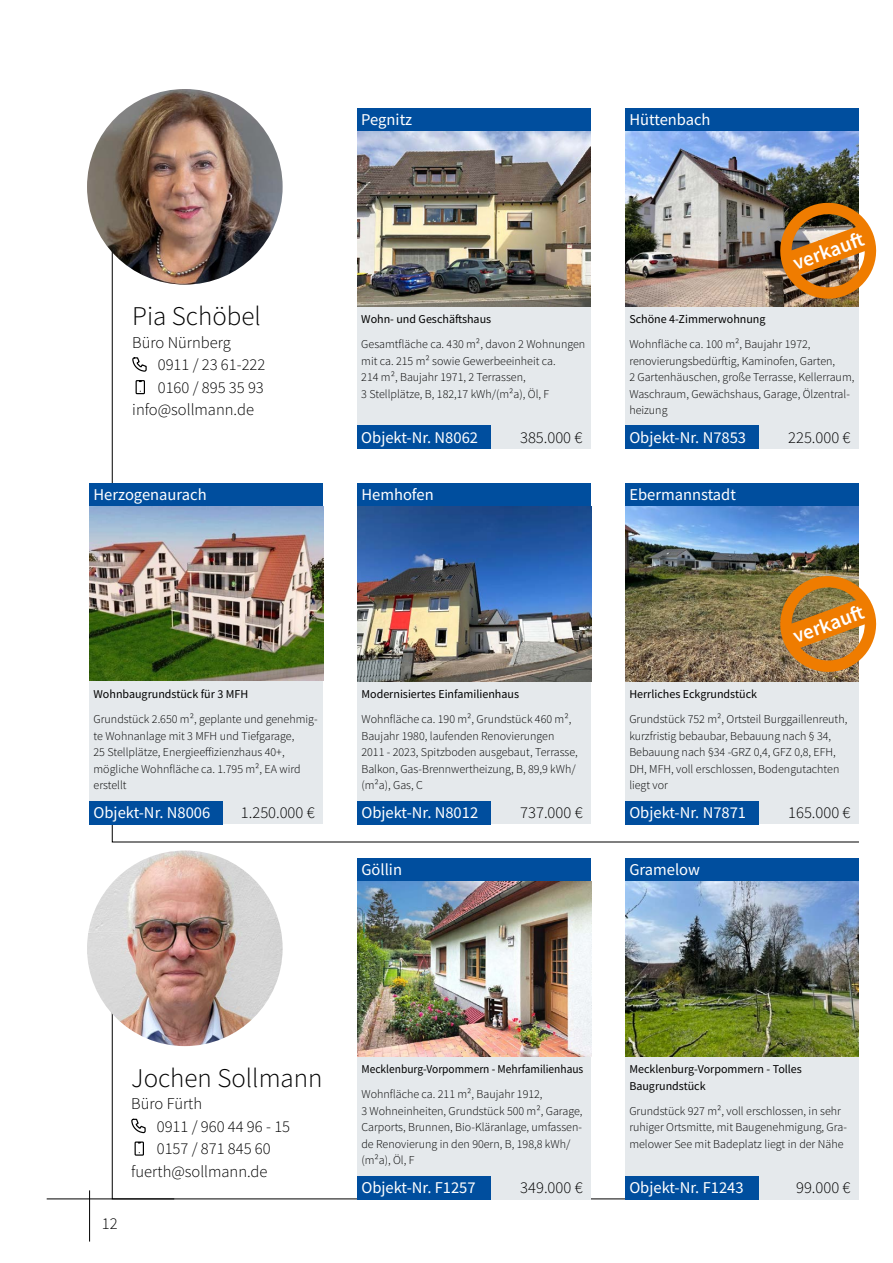
<style>
.page{position:relative;width:893px;height:1263px;background:#fff}
.page>*{position:absolute;margin:0;border:0;box-sizing:border-box;transform-origin:0 0}
.t1{font:300 27px "Source Sans Pro";color:#000}
.t2{font:600 20.55px "Source Sans Pro";color:#fff}
.t3{font:16.5px "Source Sans Pro";color:#fff}
.t4{font:300 16.5px "Source Sans Pro";color:#000}
.t5{font:300 12px/16.5px "Source Sans Pro";color:#000}
.t6{font:12px/16.5px "Source Sans Pro";color:#000}
.t7{font:12px "Source Sans Pro";color:#000;scale:.95 1}
</style>
<div class="page">
<svg style="left:112px;top:253px;width:747px;height:589px"></svg>
<div style="left:89px;top:682px;width:234px;height:142px;background:#e5e9ec"></div>
<div style="left:89px;top:483px;width:234px;height:23px;background:#004e9e"></div>
<div style="left:89px;top:801px;width:134px;height:23px;background:#004e9e"></div>
<img style="left:89px;top:506px;width:234px;height:174px">
<div style="left:357px;top:307px;width:234px;height:142px;background:#e5e9ec"></div>
<div style="left:625px;top:307px;width:234px;height:142px;background:#e5e9ec"></div>
<div style="left:625px;top:682px;width:234px;height:142px;background:#e5e9ec"></div>
<div style="left:357px;top:682px;width:234px;height:142px;background:#e5e9ec"></div>
<div style="left:625px;top:1057px;width:234px;height:142px;background:#e5e9ec"></div>
<div style="left:357px;top:1057px;width:234px;height:142px;background:#e5e9ec"></div>
<div style="left:357px;top:108px;width:234px;height:23px;background:#004e9e"></div>
<div style="left:625px;top:108px;width:234px;height:23px;background:#004e9e"></div>
<div style="left:625px;top:483px;width:234px;height:23px;background:#004e9e"></div>
<div style="left:357px;top:483px;width:234px;height:23px;background:#004e9e"></div>
<div style="left:625px;top:858px;width:234px;height:23px;background:#004e9e"></div>
<div style="left:357px;top:858px;width:234px;height:23px;background:#004e9e"></div>
<div style="left:357px;top:426px;width:134px;height:23px;background:#004e9e"></div>
<div style="left:625px;top:426px;width:134px;height:23px;background:#004e9e"></div>
<div style="left:625px;top:801px;width:134px;height:23px;background:#004e9e"></div>
<div style="left:357px;top:801px;width:134px;height:23px;background:#004e9e"></div>
<div style="left:625px;top:1176px;width:134px;height:23px;background:#004e9e"></div>
<div style="left:357px;top:1176px;width:134px;height:23px;background:#004e9e"></div>
<img style="left:357px;top:131px;width:234px;height:176px">
<img style="left:625px;top:131px;width:234px;height:176px">
<img style="left:625px;top:506px;width:234px;height:176px">
<img style="left:357px;top:506px;width:234px;height:176px">
<img style="left:625px;top:881px;width:234px;height:176px">
<img style="left:357px;top:881px;width:234px;height:176px">
<svg style="left:132px;top:357px;width:15px;height:15px"></svg>
<svg style="left:135px;top:379px;width:11px;height:16px"></svg>
<img style="left:87px;top:89px;width:196px;height:196px;border-radius:98px">
<svg style="left:131px;top:1118px;width:15px;height:16px"></svg>
<svg style="left:134px;top:1141px;width:10px;height:15px"></svg>
<img style="left:87px;top:850px;width:196px;height:196px;border-radius:98px">
<img style="left:774px;top:197px;width:103px;height:108px">
<img style="left:774px;top:570px;width:103px;height:108px">
<hr style="left:47px;top:1198px;width:127px;height:1px;background:#000">
<hr style="left:89px;top:1190px;width:1px;height:51px;background:#000">
<h1 class="t1" style="left:132px;top:300px;width:130px">Pia Schöbel</h1>
<h3 class="t4" style="left:132px;top:332px;width:100px">Büro Nürnberg</h3>
<h3 class="t4" style="left:158px;top:355px;width:109px">0911 / 23 61-222</h3>
<h3 class="t4" style="left:158px;top:377px;width:108px">0160 / 895 35 93</h3>
<h3 class="t4" style="left:132px;top:400px;width:123px">info@sollmann.de</h3>
<h3 class="t3" style="left:94px;top:484px;width:115px">Herzogenaurach</h3>
<p class="t6" style="left:94px;top:686px;width:156px">Wohnbaugrundstück für 3 MFH</p>
<p class="t5" style="left:94px;top:711px;width:226px">Grundstück 2.650 m², geplante und genehmig&shy;te Wohnanlage mit 3 MFH und Tiefgarage,<br>25 Stellplätze, Energieeffizienzhaus 40+, mögliche Wohnfläche ca. 1.795 m², EA wird erstellt</p>
<h3 class="t3" style="left:94px;top:802px;width:118px">Objekt-Nr. N8006</h3>
<h3 class="t4" style="left:241px;top:802px;width:75px">1.250.000 €</h3>
<h3 class="t3" style="left:361px;top:109px;width:52px">Pegnitz</h3>
<h3 class="t3" style="left:629px;top:109px;width:83px">Hüttenbach</h3>
<h2 class="t2" style="left:789px;top:251px;width:83px;rotate:-20deg">verkauft</h2>
<p class="t6" style="left:361px;top:311px;width:131px">Wohn- und Geschäftshaus</p>
<p class="t5" style="left:361px;top:336px;width:226px">Gesamtfläche ca. 430 m², davon 2 Wohnungen mit ca. 215 m² sowie Gewerbeeinheit ca.<br>214 m², Baujahr 1971, 2 Terrassen,<br>3 Stellplätze, B, 182,17 kWh/(m²a), Öl, F</p>
<p class="t6" style="left:629px;top:311px;width:138px">Schöne 4-Zimmerwohnung</p>
<p class="t5" style="left:629px;top:336px;width:227px">Wohnfläche ca. 100 m², Baujahr 1972, renovierungsbedürftig, Kaminofen, Garten,<br>2 Gartenhäuschen, große Terrasse, Kellerraum, Waschraum, Gewächshaus, Garage, Ölzentral&shy;heizung</p>
<h3 class="t3" style="left:361px;top:427px;width:118px">Objekt-Nr. N8062</h3>
<h3 class="t3" style="left:629px;top:427px;width:118px">Objekt-Nr. N7853</h3>
<h3 class="t4" style="left:520px;top:427px;width:64px">385.000 €</h3>
<h3 class="t4" style="left:788px;top:427px;width:64px">225.000 €</h3>
<h3 class="t3" style="left:361px;top:484px;width:74px">Hemhofen</h3>
<h3 class="t3" style="left:629px;top:484px;width:108px">Ebermannstadt</h3>
<h2 class="t2" style="left:789px;top:624px;width:83px;rotate:-20deg">verkauft</h2>
<p class="t6" style="left:361px;top:686px;width:159px">Modernisiertes Einfamilienhaus</p>
<p class="t5" style="left:361px;top:711px;width:218px">Wohnfläche ca. 190 m², Grundstück 460 m², Baujahr 1980, laufenden Renovierungen 2011 - 2023, Spitzboden ausgebaut, Terrasse, Balkon, Gas-Brennwertheizung, B, 89,9 kWh/ (m²a), Gas, C</p>
<p class="t6" style="left:629px;top:686px;width:129px">Herrliches Eckgrundstück</p>
<p class="t5" style="left:629px;top:711px;width:219px">Grundstück 752 m², Ortsteil Burggaillenreuth, kurzfristig bebaubar, Bebauung nach § 34, Bebauung nach §34 -GRZ 0,4, GFZ 0,8, EFH, DH, MFH, voll erschlossen, Bodengutachten liegt vor</p>
<h3 class="t3" style="left:361px;top:802px;width:118px">Objekt-Nr. N8012</h3>
<h3 class="t3" style="left:629px;top:802px;width:118px">Objekt-Nr. N7871</h3>
<h3 class="t4" style="left:520px;top:802px;width:64px">737.000 €</h3>
<h3 class="t4" style="left:788px;top:802px;width:64px">165.000 €</h3>
<h3 class="t3" style="left:361px;top:859px;width:42px">Göllin</h3>
<h3 class="t3" style="left:629px;top:859px;width:72px">Gramelow</h3>
<h1 class="t1" style="left:131px;top:1061px;width:193px">Jochen Sollmann</h1>
<h3 class="t4" style="left:131px;top:1093px;width:72px">Büro Fürth</h3>
<h3 class="t4" style="left:157px;top:1116px;width:135px">0911 / 960 44 96 - 15</h3>
<h3 class="t4" style="left:157px;top:1138px;width:115px">0157 / 871 845 60</h3>
<h3 class="t4" style="left:131px;top:1161px;width:138px">fuerth@sollmann.de</h3>
<h3 class="t4" style="left:102px;top:1213px;width:17px">12</h3>
<p class="t7" style="left:361px;top:1062px;width:235px">Mecklenburg-Vorpommern - Mehrfamilienhaus</p>
<p class="t5" style="left:361px;top:1086px;width:223px">Wohnfläche ca. 211 m², Baujahr 1912,<br>3 Wohneinheiten, Grundstück 500 m², Garage, Carports, Brunnen, Bio-Kläranlage, umfassen&shy;de Renovierung in den 90ern, B, 198,8 kWh/ (m²a), Öl, F</p>
<p class="t6" style="left:629px;top:1061px;width:174px">Mecklenburg-Vorpommern - Tolles<br>Baugrundstück</p>
<p class="t5" style="left:629px;top:1103px;width:219px">Grundstück 927 m², voll erschlossen, in sehr ruhiger Ortsmitte, mit Baugenehmigung, Gra&shy;melower See mit Badeplatz liegt in der Nähe</p>
<h3 class="t3" style="left:361px;top:1177px;width:116px">Objekt-Nr. F1257</h3>
<h3 class="t3" style="left:629px;top:1177px;width:116px">Objekt-Nr. F1243</h3>
<h3 class="t4" style="left:520px;top:1177px;width:64px">349.000 €</h3>
<h3 class="t4" style="left:796px;top:1177px;width:56px">99.000 €</h3>
</div>
